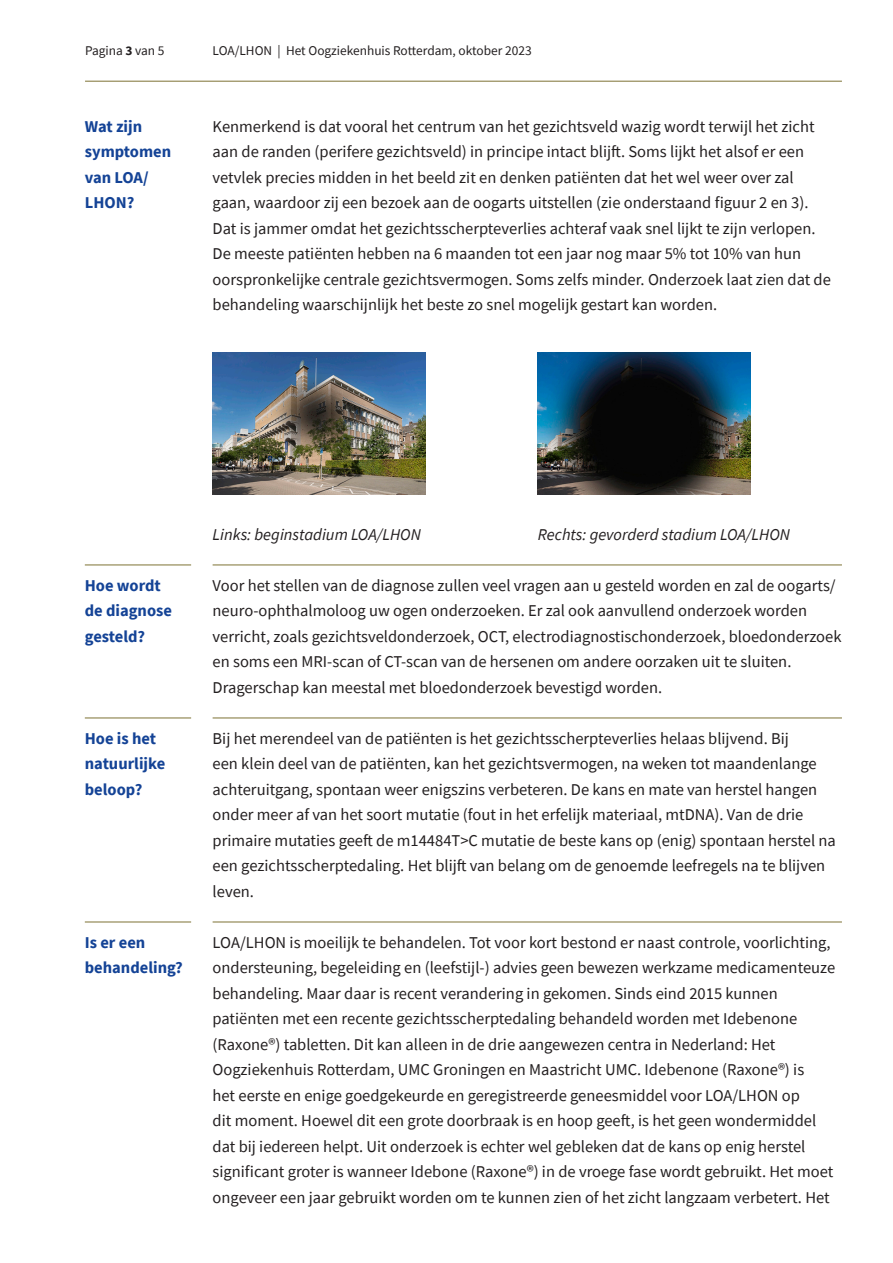
<style>
.page{position:relative;width:893px;height:1263px;background:#fff}
.page>*{position:absolute;margin:0;border:0;box-sizing:border-box;transform-origin:0 0}
.Bodytekst_lijn{font:16.5px/25.5px "Source Sans Pro";color:#231f20}
.t1{font:700 16.5px/25.5px "Source Sans Pro";color:#144396}
.Bodytekst{font:italic 16.5px "Source Sans Pro";color:#231f20}
.Colofon{font:13.35px "Source Sans Pro";color:#231f20}
.s1{font-weight:700}
</style>
<div class="page">
<hr style="left:85px;top:81px;width:757px;height:1px;background:#7d7234">
<hr style="left:213px;top:565px;width:629px;height:1px;background:#7d7234">
<hr style="left:213px;top:718px;width:629px;height:1px;background:#7d7234">
<hr style="left:213px;top:922px;width:629px;height:1px;background:#7d7234">
<img style="left:213px;top:353px;width:212px;height:142px">
<img style="left:538px;top:353px;width:213px;height:142px">
<hr style="left:85px;top:565px;width:106px;height:1px;background:#7d7234">
<hr style="left:85px;top:718px;width:106px;height:1px;background:#7d7234">
<hr style="left:85px;top:922px;width:106px;height:1px;background:#7d7234">
<p class="Colofon" style="left:85px;top:42px;width:81px">Pagina <span class="s1">3</span> van 5</p>
<p class="t1" style="left:85px;top:113px;width:88px">Wat zijn symptomen van LOA/<br>LHON?</p>
<p class="Colofon" style="left:213px;top:42px;width:321px">LOA/LHON | Het Oogziekenhuis Rotterdam, oktober 2023</p>
<p class="Bodytekst_lijn" style="left:213px;top:113px;width:620px">Kenmerkend is dat vooral het centrum van het gezichtsveld wazig wordt terwijl het zicht aan de randen (perifere gezichtsveld) in principe intact blijft. Soms lijkt het alsof er een vetvlek precies midden in het beeld zit en denken patiënten dat het wel weer over zal gaan, waardoor zij een bezoek aan de oogarts uitstellen (zie onderstaand figuur 2 en 3).<br>Dat is jammer omdat het gezichtsscherpteverlies achteraf vaak snel lijkt te zijn verlopen.<br>De meeste patiënten hebben na 6 maanden tot een jaar nog maar 5% tot 10% van hun oorspronkelijke centrale gezichtsvermogen. Soms zelfs minder. Onderzoek laat zien dat de behandeling waarschijnlijk het beste zo snel mogelijk gestart kan worden.</p>
<p class="t1" style="left:85px;top:572px;width:89px">Hoe wordt de diagnose gesteld?</p>
<p class="t1" style="left:85px;top:725px;width:82px">Hoe is het natuurlijke beloop?</p>
<p class="t1" style="left:85px;top:929px;width:99px">Is er een behandeling?</p>
<p class="Bodytekst" style="left:213px;top:524px;width:210px">Links: beginstadium LOA/LHON</p>
<p class="Bodytekst" style="left:538px;top:524px;width:254px">Rechts: gevorderd stadium LOA/LHON</p>
<p class="Bodytekst_lijn" style="left:213px;top:572px;width:630px">Voor het stellen van de diagnose zullen veel vragen aan u gesteld worden en zal de oogarts/ neuro-ophthalmoloog uw ogen onderzoeken. Er zal ook aanvullend onderzoek worden verricht, zoals gezichtsveldonderzoek, OCT, electrodiagnostischonderzoek, bloedonderzoek en soms een MRI-scan of CT-scan van de hersenen om andere oorzaken uit te sluiten.<br>Dragerschap kan meestal met bloedonderzoek bevestigd worden.</p>
<p class="Bodytekst_lijn" style="left:213px;top:725px;width:625px">Bij het merendeel van de patiënten is het gezichtsscherpteverlies helaas blijvend. Bij<br>een klein deel van de patiënten, kan het gezichtsvermogen, na weken tot maandenlange achteruitgang, spontaan weer enigszins verbeteren. De kans en mate van herstel hangen onder meer af van het soort mutatie (fout in het erfelijk materiaal, mtDNA). Van de drie primaire mutaties geeft de m14484T&gt;C mutatie de beste kans op (enig) spontaan herstel na een gezichtsscherptedaling. Het blijft van belang om de genoemde leefregels na te blijven leven.</p>
<p class="Bodytekst_lijn" style="left:213px;top:929px;width:624px">LOA/LHON is moeilijk te behandelen. Tot voor kort bestond er naast controle, voorlichting, ondersteuning, begeleiding en (leefstijl-) advies geen bewezen werkzame medicamenteuze behandeling. Maar daar is recent verandering in gekomen. Sinds eind 2015 kunnen patiënten met een recente gezichtsscherptedaling behandeld worden met Idebenone (Raxone®) tabletten. Dit kan alleen in de drie aangewezen centra in Nederland: Het Oogziekenhuis Rotterdam, UMC Groningen en Maastricht UMC. Idebenone (Raxone®) is<br>het eerste en enige goedgekeurde en geregistreerde geneesmiddel voor LOA/LHON op<br>dit moment. Hoewel dit een grote doorbraak is en hoop geeft, is het geen wondermiddel dat bij iedereen helpt. Uit onderzoek is echter wel gebleken dat de kans op enig herstel significant groter is wanneer Idebone (Raxone®) in de vroege fase wordt gebruikt. Het moet ongeveer een jaar gebruikt worden om te kunnen zien of het zicht langzaam verbetert. Het</p>
</div>
